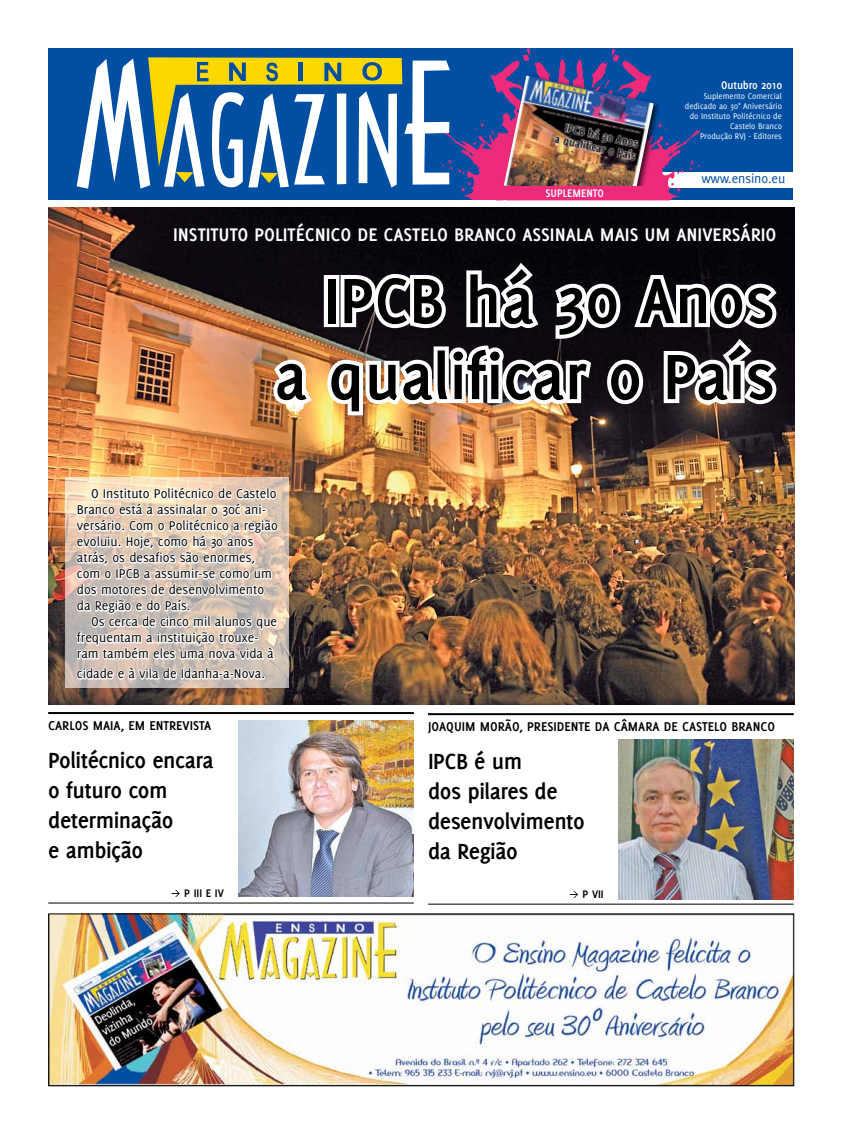
<style>
.page{position:relative;width:842px;height:1134px;background:#fff}
.page>*{position:absolute;margin:0;border:0;box-sizing:border-box;transform-origin:0 0}
.t1{font:700 70px/76px "Delicious";color:#000;text-align:right}
.t2{font:700 24px/30px "Delicious";letter-spacing:-.02em;color:#000}
.t3{font:700 20px "Delicious";color:#fff}
.t4{font:14px/16px "Delicious";color:#000}
.t5{font:700 14px "Delicious";color:#000}
.t6{font:700 14px "Delicious";letter-spacing:.05em;color:#000}
.t7{font:14px "Delicious";letter-spacing:-.01em;color:#004fa3}
.t8{font:700 12px "Delicious";letter-spacing:-.01em;color:#fff}
.t9{font:700 12px "Delicious";color:#000}
.t10{font:9px/10px "Delicious";color:#fff;text-align:right}
.s1{font-family:"Chalk Plain"}
.s2{font-family:"Icon Bit One";font-weight:400;font-size:10px}
</style>
<div class="page">
<img style="left:48px;top:207px;width:746px;height:498px">
<div style="left:48px;top:48px;width:744px;height:152px;background:#004fa3"></div>
<div style="left:657px;top:173px;width:137px;height:15px;background:#fff"></div>
<svg style="left:77px;top:48px;width:623px;height:152px"></svg>
<div style="left:501px;top:73px;width:160px;height:127px;background:#000;opacity:.75"></div>
<img style="left:504px;top:76px;width:150px;height:117px">
<div style="left:492px;top:186px;width:159px;height:13px;background:#ee2a7b"></div>
<hr style="left:48px;top:902px;width:366px;height:1px;background:#000">
<hr style="left:48px;top:712px;width:366px;height:2px;background:#000">
<img style="left:50px;top:915px;width:742px;height:169px">
<div style="left:48px;top:913px;width:746px;height:173px;border:1px solid #000"></div>
<svg style="left:269px;top:356px;width:48px;height:53px"></svg>
<img style="left:323px;top:256px;width:458px;height:210px">
<hr style="left:428px;top:904px;width:366px;height:1px;background:#000">
<hr style="left:428px;top:713px;width:366px;height:2px;background:#000">
<img style="left:238px;top:720px;width:176px;height:176px">
<img style="left:618px;top:739px;width:176px;height:161px">
<svg style="left:66px;top:477px;width:223px;height:210px;background:#ddc7b4"></svg>
<svg style="left:69px;top:481px;width:210px;height:205px"></svg>
<p class="t8" style="left:545px;top:186px;width:60px">Suplemento</p>
<p class="t8" style="left:721px;top:79px;width:62px">Outubro 2010</p>
<p class="t10" style="left:685px;top:91px;width:99px">Suplemento Comercial dedicado ao 30<span class="s1">º</span> Aniversário do Instituto Politécnico de<br>Castelo Branco<br>Produção RVJ - Editores</p>
<p class="t7" style="left:701px;top:170px;width:85px">www.ensino.eu</p>
<h3 class="t3" style="left:173px;top:223px;width:34px">IN STITUTO</h3>
<h3 class="t3" style="left:254px;top:223px;width:9px">POLIT</h3>
<h3 class="t3" style="left:296px;top:223px;width:20px">ÉCNICO</h3>
<h3 class="t3" style="left:357px;top:223px;width:65px">DE CASTELO</h3>
<h3 class="t3" style="left:454px;top:223px;width:21px">BRANCO</h3>
<h3 class="t3" style="left:522px;top:223px;width:38px">ASSINALA</h3>
<h3 class="t3" style="left:600px;top:223px;width:178px">mais um aniversário</h3>
<h1 class="t1" style="left:275px;top:261px;width:501px">IPCB há 30 Anos a qualificar o País</h1>
<p class="t4" style="left:77px;top:486px;width:202px;text-indent:14px">O Instituto Politécnico de Castelo<br>Branco está a assinalar o 30º ani&shy;versário. Com o Politécnico a região evoluiu. Hoje, como há 30 anos atrás, os desafios são enormes, com o IPCB a assumir-se como um dos motores de desenvolvimento da Região e do País.</p>
<p class="t4" style="left:77px;top:614px;width:202px;text-indent:14px">Os cerca de cinco mil alunos que frequentam a instituição trouxe&shy;ram também eles uma nova vida à</p>
<p class="t4" style="left:77px;top:666px;width:190px">cidade e à vila de Idanha-a-Nova.</p>
<p class="t6" style="left:48px;top:718px;width:165px">carlos maia, em entrevista</p>
<h2 class="t2" style="left:48px;top:744px;width:167px">Politécnico encara o futuro com determinação<br>e ambição</h2>
<p class="t9" style="left:172px;top:886px;width:49px"><span class="s2">C</span>PIII e IV</p>
<p class="t5" style="left:428px;top:719px;width:349px">Joaquim M orão, presidente da câmara de Castelo branco</p>
<h2 class="t2" style="left:428px;top:746px;width:158px">IPCB é um<br>dos pilares de desenvolvimento da Região</h2>
<p class="t9" style="left:570px;top:887px;width:27px"><span class="s2">C</span>PVII</p>
</div>
